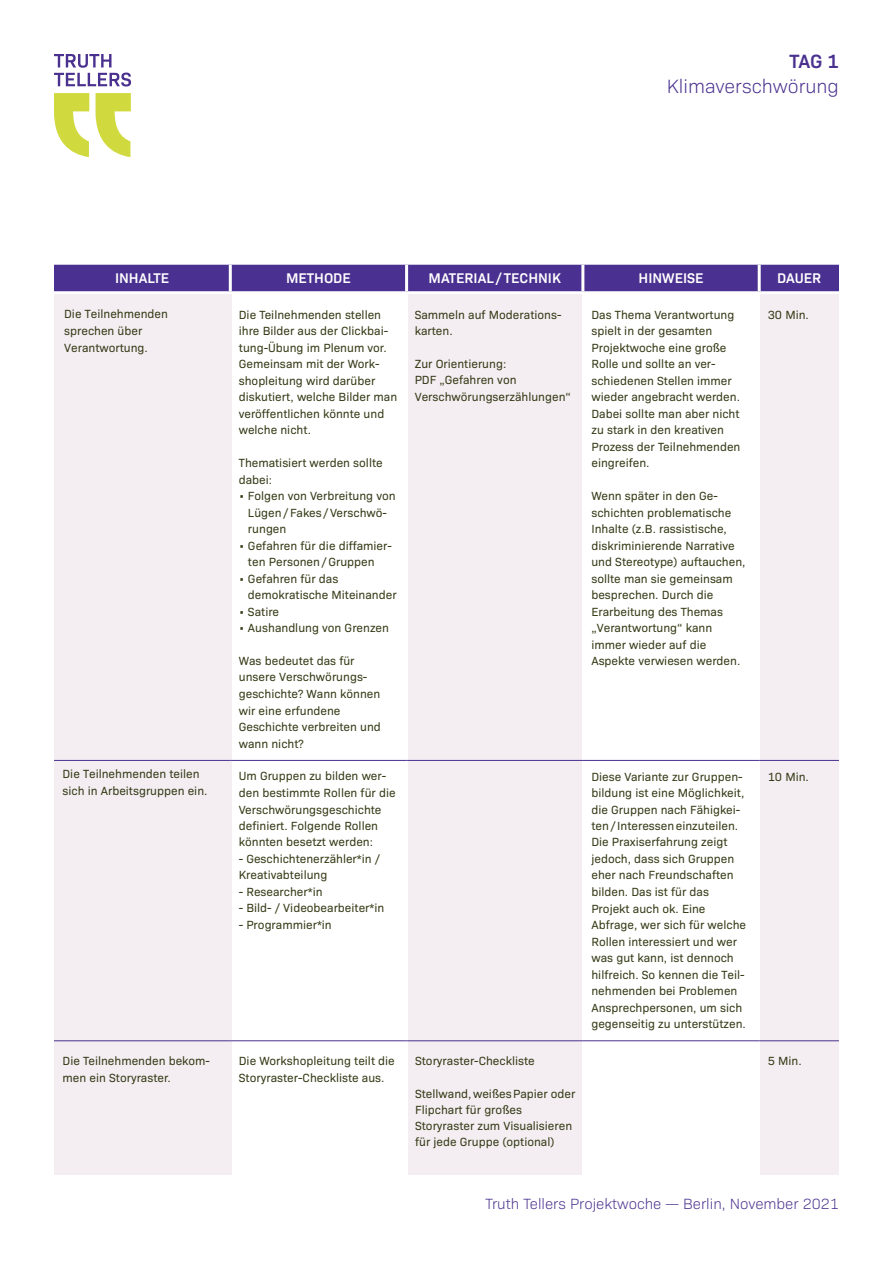
<style>
.page{position:relative;width:893px;height:1263px;background:#fff}
.page>*{position:absolute;margin:0;border:0;box-sizing:border-box;transform-origin:0 0}
.t1{font:300 19.5px "Bio Sans";color:#4b318f}
.t2{font:600 19.5px "Bio Sans";color:#4b318f}
.t3{font:300 15px "Bio Sans";color:#4b318f}
.t4{font:600 14.25px "Bio Sans";color:#fff}
.t5{font:12px/16.5px "Bio Sans";color:#373b17}
</style>
<div class="page">
<svg style="left:54px;top:93px;width:35px;height:64px"></svg>
<svg style="left:96px;top:93px;width:35px;height:64px"></svg>
<svg style="left:54px;top:54px;width:77px;height:33px"></svg>
<div style="left:54px;top:294px;width:177px;height:881px;background:#f4eef3"></div>
<div style="left:408px;top:294px;width:173px;height:881px;background:#f4eef3"></div>
<div style="left:761px;top:294px;width:78px;height:881px;background:#f4eef3"></div>
<div style="left:54px;top:265px;width:785px;height:26px;background:#4a3090"></div>
<hr style="left:229px;top:265px;width:3px;height:26px;background:#fff">
<hr style="left:405px;top:265px;width:3px;height:26px;background:#fff">
<hr style="left:581px;top:265px;width:3px;height:26px;background:#fff">
<hr style="left:758px;top:265px;width:3px;height:26px;background:#fff">
<hr style="left:54px;top:760px;width:176px;height:1px;background:#4b318f">
<hr style="left:230px;top:760px;width:177px;height:1px;background:#4b318f">
<hr style="left:407px;top:760px;width:176px;height:1px;background:#4b318f">
<hr style="left:583px;top:760px;width:176px;height:1px;background:#4b318f">
<hr style="left:759px;top:760px;width:80px;height:1px;background:#4b318f">
<hr style="left:54px;top:1040px;width:176px;height:1px;background:#4b318f">
<hr style="left:230px;top:1040px;width:177px;height:1px;background:#4b318f">
<hr style="left:407px;top:1040px;width:176px;height:1px;background:#4b318f">
<hr style="left:583px;top:1040px;width:176px;height:1px;background:#4b318f">
<hr style="left:759px;top:1040px;width:80px;height:1px;background:#4b318f">
<h1 class="t2" style="left:789px;top:46px;width:51px">TAG 1</h1>
<h1 class="t1" style="left:667px;top:72px;width:174px">Klimaverschwörung</h1>
<p class="t4" style="left:115px;top:267px;width:56px">INHALTE</p>
<p class="t4" style="left:286px;top:267px;width:66px">METHODE</p>
<p class="t4" style="left:429px;top:267px;width:134px">MATERIAL/TECHNIK</p>
<p class="t4" style="left:639px;top:267px;width:66px">HINWEISE</p>
<p class="t4" style="left:777px;top:267px;width:45px">DAUER</p>
<p class="t5" style="left:64px;top:305px;width:105px">Die Teilnehmenden sprechen über<br>Verantwortung.</p>
<p class="t5" style="left:239px;top:305px;width:160px">Die Teilnehmenden stellen ihre Bilder aus der Clickbai&shy;tung-Übung im Plenum vor.<br>Gemeinsam mit der Work&shy;shopleitung wird darüber diskutiert, welche Bilder man veröffentlichen könnte und welche nicht.</p>
<p class="t5" style="left:239px;top:454px;width:145px">Thematisiert werden sollte dabei:</p>
<p class="t5" style="left:248px;top:487px;width:149px;text-indent:-9px">• Folgen von Verbreitung von<br>Lügen/Fakes /Verschwö&shy;rungen</p>
<p class="t5" style="left:248px;top:536px;width:146px;text-indent:-9px">• Gefahren für die diffamier&shy;ten Personen/Gruppen</p>
<p class="t5" style="left:248px;top:569px;width:150px;text-indent:-9px">• Gefahren für das demokratische Miteinander</p>
<p class="t5" style="left:239px;top:602px;width:42px">• Satire</p>
<p class="t5" style="left:239px;top:619px;width:152px">• Aushandlung von Grenzen</p>
<p class="t5" style="left:239px;top:652px;width:144px">Was bedeutet das für unsere Verschwörungs&shy;geschichte? Wann können wir eine erfundene<br>Geschichte verbreiten und wann nicht?</p>
<p class="t5" style="left:415px;top:305px;width:148px">Sammeln auf Moderations&shy;karten.</p>
<p class="t5" style="left:415px;top:354px;width:158px">Zur Orientierung:<br>PDF „Gefahren von<br>Verschwörungserzählungen“</p>
<p class="t5" style="left:591px;top:305px;width:150px">Das Thema Verantwortung spielt in der gesamten<br>Projektwoche eine große<br>Rolle und sollte an ver&shy;schiedenen Stellen immer wieder angebracht werden.<br>Dabei sollte man aber nicht zu stark in den kreativen<br>Prozess der Teilnehmenden eingreifen.</p>
<p class="t5" style="left:591px;top:487px;width:156px">Wenn später in den Ge&shy;schichten problematische<br>Inhalte (z.B. rassistische, diskriminierende Narrative und Stereotype) auftauchen, sollte man sie gemeinsam besprechen. Durch die<br>Erarbeitung des Themas „Verantwortung“ kann immer wieder auf die<br>Aspekte verwiesen werden.</p>
<p class="t5" style="left:768px;top:305px;width:43px">30 Min.</p>
<p class="t5" style="left:63px;top:765px;width:147px">Die Teilnehmenden teilen sich in Arbeitsgruppen ein.</p>
<p class="t5" style="left:239px;top:767px;width:158px">Um Gruppen zu bilden wer&shy;den bestimmte Rollen für die<br>Verschwörungsgeschichte definiert. Folgende Rollen könnten besetzt werden:</p>
<p class="t5" style="left:239px;top:849px;width:143px">- Geschichtenerzähler*in /<br>Kreativabteilung</p>
<p class="t5" style="left:239px;top:882px;width:85px">- Researcher*in</p>
<p class="t5" style="left:239px;top:899px;width:147px">- Bild- / Videobearbeiter*in</p>
<p class="t5" style="left:239px;top:915px;width:94px">- Programmier*in</p>
<p class="t5" style="left:63px;top:1052px;width:149px">Die Teilnehmenden bekom&shy;men ein Storyraster.</p>
<p class="t5" style="left:239px;top:1052px;width:158px">Die Workshopleitung teilt die<br>Storyraster-Checkliste aus.</p>
<p class="t5" style="left:415px;top:1052px;width:121px">Storyraster-Checkliste</p>
<p class="t5" style="left:415px;top:1084px;width:162px">Stellwand, weißes Papier oder<br>Flipchart für großes<br>Storyraster zum Visualisieren für jede Gruppe (optional)</p>
<p class="t5" style="left:591px;top:767px;width:156px">Diese Variante zur Gruppen&shy;bildung ist eine Möglichkeit, die Gruppen nach Fähigkei&shy;ten / Interessen einzuteilen.<br>Die Praxiserfahrung zeigt jedoch, dass sich Gruppen eher nach Freundschaften bilden. Das ist für das<br>Projekt auch ok. Eine<br>Abfrage, wer sich für welche<br>Rollen interessiert und wer was gut kann, ist dennoch hilfreich. So kennen die Teil&shy;nehmenden bei Problemen<br>Ansprechpersonen, um sich gegenseitig zu unterstützen.</p>
<p class="t5" style="left:768px;top:767px;width:43px">10 Min.</p>
<p class="t5" style="left:768px;top:1052px;width:35px">5 Min.</p>
<p class="t3" style="left:485px;top:1193px;width:355px">Truth Tellers Projektwoche — Berlin, November 2021</p>
</div>
